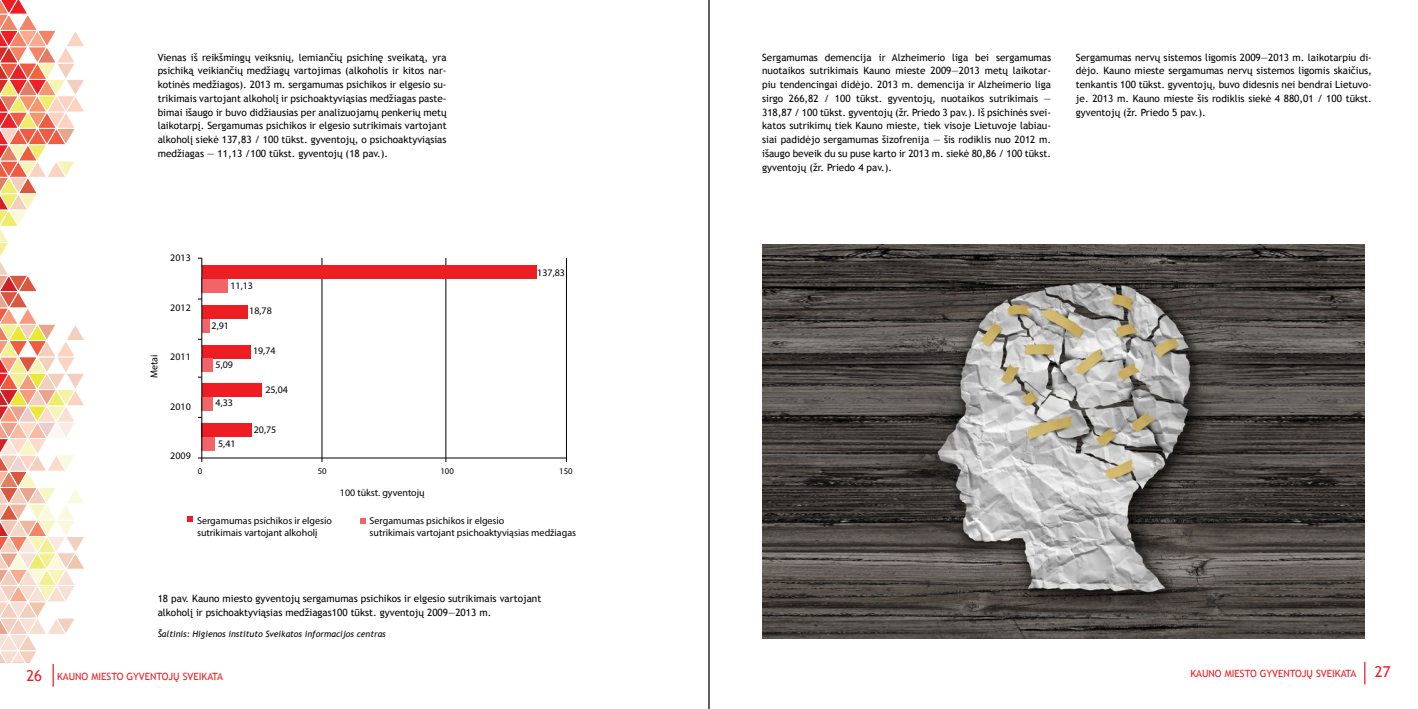
<style>
.page{position:relative;width:1418px;height:709px;background:#fff}
.page>*{position:absolute;margin:0;border:0;box-sizing:border-box;transform-origin:0 0}
.t1{font:10px/13.8px "Trebuchet MS";color:#000;text-align:justify}
.t2{font:10px/12px "Myriad Pro";color:#000}
.t3{font:10px "Trebuchet MS";color:#ed1d24}
.t4{font:italic 8.75px "Trebuchet MS";color:#000}
.t5{font:8.75px "Myriad Pro";color:#000}
.s1{font-size:15px}
</style>
<div class="page">
<svg style="left:1364px;top:661px;width:1px;height:23px"></svg>
<hr style="left:322px;top:258px;width:1px;height:204px;background:#000">
<hr style="left:445px;top:258px;width:1px;height:204px;background:#000">
<hr style="left:566px;top:258px;width:1px;height:204px;background:#000">
<div style="left:202px;top:265px;width:334px;height:14px;background:#ed1d24"></div>
<div style="left:202px;top:279px;width:26px;height:13px;background:#f0646a"></div>
<div style="left:202px;top:305px;width:46px;height:14px;background:#ed1d24"></div>
<div style="left:202px;top:319px;width:7px;height:13px;background:#f0646a"></div>
<div style="left:202px;top:344px;width:48px;height:14px;background:#ed1d24"></div>
<div style="left:202px;top:358px;width:11px;height:14px;background:#f0646a"></div>
<div style="left:202px;top:383px;width:60px;height:13px;background:#ed1d24"></div>
<div style="left:202px;top:396px;width:11px;height:14px;background:#f0646a"></div>
<div style="left:202px;top:423px;width:50px;height:14px;background:#ed1d24"></div>
<div style="left:202px;top:437px;width:13px;height:14px;background:#f0646a"></div>
<hr style="left:201px;top:258px;width:1px;height:204px;background:#000">
<hr style="left:198px;top:457px;width:368px;height:1px;background:#000">
<svg style="left:187px;top:517px;width:5px;height:5px"></svg>
<svg style="left:360px;top:518px;width:5px;height:5px"></svg>
<svg style="left:0;top:0;width:84px;height:686px"></svg>
<img style="left:762px;top:244px;width:602px;height:394px">
<hr style="left:708px;top:0;width:1px;height:709px;background:#000">
<p class="t1" style="left:158px;top:50px;width:291px">Vienas iš reikšmingų veiksnių, lemiančių psichinę sveikatą, yra psichiką veikiančių medžiagų vartojimas (alkoholis ir kitos nar&shy;kotinės medžiagos). 2013 m. sergamumas psichikos ir elgesio su&shy;trikimais vartojant alkoholį ir psichoaktyviąsias medžiagas paste&shy;bimai išaugo ir buvo didžiausias per analizuojamų penkerių metų laikotarpį. Sergamumas psichikos ir elgesio sutrikimais vartojant alkoholį siekė 137,83 / 100 tūkst. gyventojų, o psichoaktyviąsias medžiagas — 11,13 /100 tūkst. gyventojų (18 pav.).</p>
<p class="t2" style="left:148px;top:378px;width:25px;rotate:-90deg">Metai</p>
<p class="t2" style="left:170px;top:252px;width:22px">2013</p>
<p class="t2" style="left:170px;top:301px;width:22px">2012</p>
<p class="t2" style="left:170px;top:351px;width:22px">2011</p>
<p class="t2" style="left:170px;top:400px;width:22px">2010</p>
<p class="t2" style="left:170px;top:450px;width:22px">2009</p>
<p class="t2" style="left:230px;top:280px;width:24px">11,13</p>
<p class="t2" style="left:249px;top:305px;width:24px">18,78</p>
<p class="t2" style="left:253px;top:344px;width:24px">19,74</p>
<p class="t2" style="left:265px;top:384px;width:24px">25,04</p>
<p class="t2" style="left:254px;top:423px;width:24px">20,75</p>
<p class="t2" style="left:212px;top:320px;width:19px">2,91</p>
<p class="t2" style="left:216px;top:358px;width:19px">5,09</p>
<p class="t2" style="left:216px;top:396px;width:19px">4,33</p>
<p class="t2" style="left:218px;top:437px;width:19px">5,41</p>
<p class="t2" style="left:537px;top:267px;width:29px">137,83</p>
<p class="t5" style="left:198px;top:465px;width:6px">0</p>
<p class="t5" style="left:318px;top:465px;width:10px">50</p>
<p class="t5" style="left:440px;top:465px;width:15px">100</p>
<p class="t5" style="left:559px;top:465px;width:15px">150</p>
<p class="t2" style="left:340px;top:486px;width:86px">100 tūkst. gyventojų</p>
<p class="t2" style="left:197px;top:514px;width:136px">Sergamumas psichikos ir elgesio sutrikimais vartojant alkoholį</p>
<p class="t2" style="left:369px;top:514px;width:208px">Sergamumas psichikos ir elgesio<br>sutrikimais vartojant psichoaktyviąsias medžiagas</p>
<p class="t1" style="left:158px;top:592px;width:385px">18 pav. Kauno miesto gyventojų sergamumas psichikos ir elgesio sutrikimais vartojant alkoholį ir psichoaktyviąsias medžiagas100 tūkst. gyventojų 2009—2013 m.</p>
<p class="t4" style="left:158px;top:629px;width:229px">Šaltinis: Higienos instituto Sveikatos informacijos centras</p>
<p class="t1" style="left:762px;top:50px;width:290px">Sergamumas demencija ir Alzheimerio liga bei sergamumas nuotaikos sutrikimais Kauno mieste 2009—2013 metų laikotar&shy;piu tendencingai didėjo. 2013 m. demencija ir Alzheimerio liga sirgo 266,82 / 100 tūkst. gyventojų, nuotaikos sutrikimais — 318,87 / 100 tūkst. gyventojų (žr. Priedo 3 pav.). Iš psichinės svei&shy;katos sutrikimų tiek Kauno mieste, tiek visoje Lietuvoje labiau&shy;siai padidėjo sergamumas šizofrenija — šis rodiklis nuo 2012 m. išaugo beveik du su puse karto ir 2013 m. siekė 80,86 / 100 tūkst. gyventojų (žr. Priedo 4 pav.).</p>
<p class="t1" style="left:1075px;top:50px;width:297px">Sergamumas nervų sistemos ligomis 2009—2013 m. laikotarpiu di&shy;dėjo. Kauno mieste sergamumas nervų sistemos ligomis skaičius, tenkantis 100 tūkst. gyventojų, buvo didesnis nei bendrai Lietuvo&shy;je. 2013 m. Kauno mieste šis rodiklis siekė 4 880,01 / 100 tūkst. gyventojų (žr. Priedo 5 pav.).</p>
<p class="t3" style="left:26px;top:670px;width:198px"><span class="s1">26</span> KAUNO MIESTO GYVENTOJŲ SVEIKATA</p>
<p class="t3" style="left:1190px;top:667px;width:202px">KAUNO MIESTO GYVENTOJŲ SVEIKATA <span class="s1">27</span></p>
</div>
